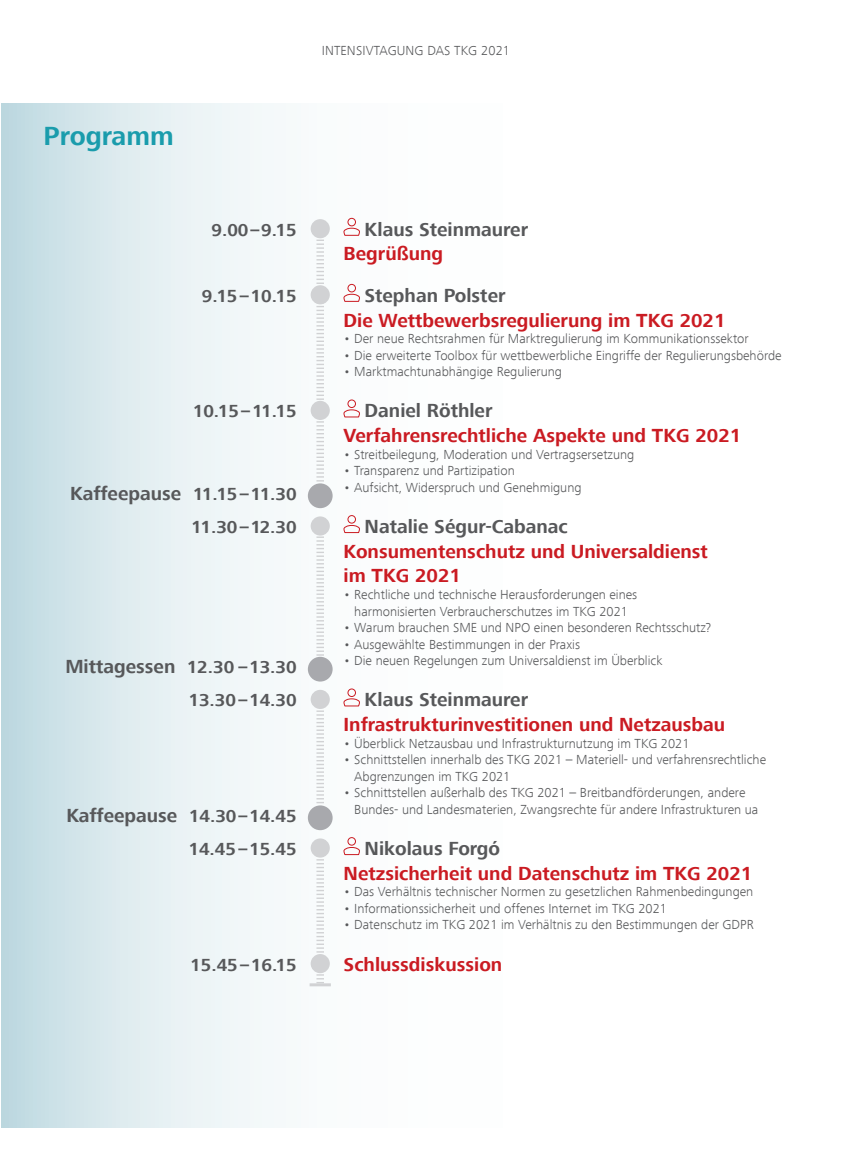
<style>
.page{position:relative;width:852px;height:1149px;background:#fff}
.page>*{position:absolute;margin:0;border:0;box-sizing:border-box;transform-origin:0 0}
.t1{font:700 27px "Frutiger Next Com";color:#1a9cac}
.Aufzählung{font:700 19.5px/24.8px "Frutiger Next Com";color:#ca1b22}
.t2{font:700 19.5px "Frutiger Next Com";color:#57585a}
.t3{font:700 18px "Frutiger Next Com";color:#57585a}
.t4{font:300 13.5px/16.5px "Frutiger Next Com";color:#57585a}
.s1{font-size:18px}
</style>
<div class="page">
<svg style="left:1px;top:104px;width:358px;height:1022px"></svg>
<svg style="left:343px;top:217px;width:17px;height:19px"></svg>
<svg style="left:343px;top:283px;width:17px;height:19px"></svg>
<svg style="left:343px;top:399px;width:17px;height:18px"></svg>
<svg style="left:343px;top:514px;width:17px;height:19px"></svg>
<svg style="left:343px;top:688px;width:17px;height:18px"></svg>
<svg style="left:343px;top:836px;width:17px;height:19px"></svg>
<svg style="left:316px;top:237px;width:8px;height:49px"></svg>
<svg style="left:316px;top:303px;width:8px;height:97px"></svg>
<svg style="left:316px;top:421px;width:8px;height:60px"></svg>
<svg style="left:316px;top:534px;width:8px;height:123px"></svg>
<svg style="left:316px;top:707px;width:8px;height:96px"></svg>
<svg style="left:316px;top:856px;width:8px;height:127px"></svg>
<div style="left:310px;top:400px;width:20px;height:20px;background:#d1d2d4;border-radius:50%"></div>
<div style="left:310px;top:689px;width:20px;height:19px;background:#d1d2d4;border-radius:50%"></div>
<div style="left:310px;top:516px;width:20px;height:19px;background:#d1d2d4;border-radius:50%"></div>
<div style="left:310px;top:838px;width:20px;height:19px;background:#d1d2d4;border-radius:50%"></div>
<div style="left:310px;top:953px;width:20px;height:19px;background:#d1d2d4;border-radius:50%"></div>
<div style="left:310px;top:285px;width:20px;height:19px;background:#d1d2d4;border-radius:50%"></div>
<div style="left:310px;top:219px;width:20px;height:19px;background:#d1d2d4;border-radius:50%"></div>
<div style="left:308px;top:483px;width:24px;height:25px;background:#a8a9ad;border-radius:50%"></div>
<div style="left:308px;top:656px;width:24px;height:25px;background:#a8a9ad;border-radius:50%"></div>
<div style="left:308px;top:805px;width:24px;height:24px;background:#a8a9ad;border-radius:50%"></div>
<hr style="left:309px;top:983px;width:22px;height:3px;background:#d1d2d4">
<p class="t4" style="left:322px;top:42px;width:190px">INTENSIVTAGUNG DAS TKG 2021</p>
<p class="t1" style="left:44px;top:120px;width:131px">Programm</p>
<p class="t3" style="left:211px;top:219px;width:87px">9.00–9.15</p>
<p class="t3" style="left:202px;top:285px;width:96px">9.15–10.15</p>
<p class="t3" style="left:193px;top:401px;width:105px">10.15–11.15</p>
<p class="t2" style="left:70px;top:482px;width:228px">Kaffeepause <span class="s1">11.15–11.30</span></p>
<p class="t3" style="left:191px;top:516px;width:107px">11.30–12.30</p>
<p class="t2" style="left:65px;top:655px;width:233px">Mittagessen <span class="s1">12.30 –13.30</span></p>
<p class="t3" style="left:188px;top:689px;width:110px">13.30–14.30</p>
<p class="t2" style="left:66px;top:804px;width:232px">Kaffeepause <span class="s1">14.30–14.45</span></p>
<p class="t3" style="left:188px;top:838px;width:110px">14.45–15.45</p>
<p class="t3" style="left:190px;top:953px;width:108px">15.45–16.15</p>
<p class="t2" style="left:364px;top:218px;width:165px">Klaus Steinmaurer</p>
<p class="Aufzählung" style="left:343px;top:241px;width:101px">Begrüßung</p>
<p class="t2" style="left:364px;top:284px;width:142px">Stephan Polster</p>
<p class="Aufzählung" style="left:343px;top:307px;width:383px">Die Wettbewerbsregulierung im TKG 2021</p>
<p class="t4" style="left:343px;top:330px;width:406px">• Der neue Rechtsrahmen für Marktregulierung im Kommunikationssektor</p>
<p class="t4" style="left:343px;top:346px;width:439px">• Die erweiterte Toolbox für wettbewerbliche Eingriffe der Regulierungsbehörde</p>
<p class="t4" style="left:343px;top:363px;width:220px">• Marktmachtunabhängige Regulierung</p>
<p class="t2" style="left:364px;top:399px;width:129px">Daniel Röthler</p>
<p class="Aufzählung" style="left:343px;top:423px;width:399px">Verfahrensrechtliche Aspekte und TKG 2021</p>
<p class="t4" style="left:343px;top:445px;width:292px">• Streitbeilegung, Moderation und Vertragsersetzung</p>
<p class="t4" style="left:343px;top:462px;width:173px">• Transparenz und Partizipation</p>
<p class="t4" style="left:343px;top:478px;width:239px">• Aufsicht, Widerspruch und Genehmigung</p>
<p class="t2" style="left:364px;top:515px;width:205px">Natalie Ségur-Cabanac</p>
<p class="Aufzählung" style="left:343px;top:538px;width:366px">Konsumentenschutz und Universaldienst im TKG 2021</p>
<p class="t4" style="left:343px;top:586px;width:295px;text-align:center">• Rechtliche und technische Herausforderungen eines harmonisierten Verbraucherschutzes im TKG 2021</p>
<p class="t4" style="left:343px;top:619px;width:369px">• Warum brauchen SME und NPO einen besonderen Rechtsschutz?</p>
<p class="t4" style="left:343px;top:635px;width:238px">• Ausgewählte Bestimmungen in der Praxis</p>
<p class="t4" style="left:343px;top:652px;width:320px">• Die neuen Regelungen zum Universaldienst im Überblick</p>
<p class="t2" style="left:364px;top:688px;width:165px">Klaus Steinmaurer</p>
<p class="Aufzählung" style="left:343px;top:712px;width:383px">Infrastrukturinvestitionen und Netzausbau</p>
<p class="t4" style="left:343px;top:734px;width:347px">• Überblick Netzausbau und Infrastrukturnutzung im TKG 2021</p>
<p class="t4" style="left:354px;top:751px;width:413px;text-indent:-11px">• Schnittstellen innerhalb des TKG 2021 – Materiell- und verfahrensrechtliche<br>Abgrenzungen im TKG 2021</p>
<p class="t4" style="left:354px;top:784px;width:405px;text-indent:-11px">• Schnittstellen außerhalb des TKG 2021 – Breitbandförderungen, andere<br>Bundes- und Landesmaterien, Zwangsrechte für andere Infrastrukturen ua</p>
<p class="t2" style="left:364px;top:837px;width:137px">Nikolaus Forgó</p>
<p class="Aufzählung" style="left:343px;top:860px;width:410px">Netzsicherheit und Datenschutz im TKG 2021</p>
<p class="t4" style="left:343px;top:883px;width:411px">• Das Verhältnis technischer Normen zu gesetzlichen Rahmenbedingungen</p>
<p class="t4" style="left:343px;top:899px;width:325px">• Informationssicherheit und offenes Internet im TKG 2021</p>
<p class="t4" style="left:343px;top:916px;width:411px">• Datenschutz im TKG 2021 im Verhältnis zu den Bestimmungen der GDPR</p>
<p class="Aufzählung" style="left:343px;top:951px;width:160px">Schlussdiskussion</p>
</div>
